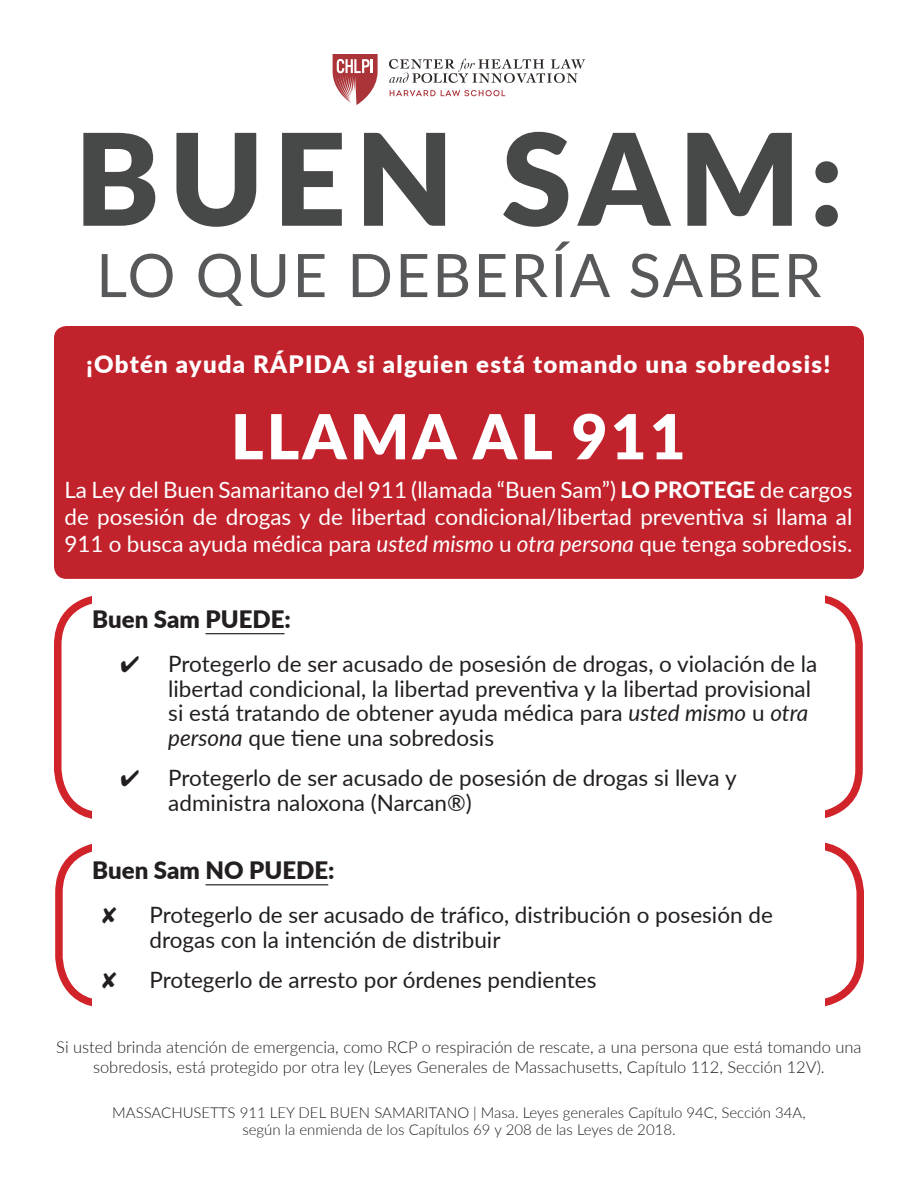
<style>
.page{position:relative;width:918px;height:1188px;background:#fff}
.page>*{position:absolute;margin:0;border:0;box-sizing:border-box;transform-origin:0 0}
.t1{font:900 127.5px "Lato";letter-spacing:.07em;color:#474848}
.t2{font:900 62.1px "Lato";letter-spacing:.05em;color:#fff}
.t3{font:60px "Lato";letter-spacing:.04em;color:#57585a}
.t4{font:900 24px "Lato";letter-spacing:.05em;color:#fff}
.t5{font:900 24px "Lato";color:#231f20}
.List_Paragraph{font:22.5px/24.8px "Lato";color:#231f20}
.t6{font:22.5px/27px "Lato";color:#fff;text-align:justify}
.t7{font:300 16.5px/19.8px "Lato";color:#231f20;text-align:center}
.t8{font:300 15px "Lato";color:#231f20}
.s1{font-weight:800}
.s2{font-style:italic}
</style>
<div class="page">
<div style="left:54px;top:326px;width:810px;height:253px;background:#c2222c;border-radius:12px"></div>
<svg style="left:333px;top:54px;width:45px;height:51px"></svg>
<svg style="left:390px;top:90px;width:115px;height:6px"></svg>
<svg style="left:389px;top:58px;width:196px;height:25px"></svg>
<hr style="left:206px;top:633px;width:79px;height:1px;background:#231f20">
<hr style="left:206px;top:884px;width:122px;height:1px;background:#231f20">
<p class="t1" style="left:74px;top:83px;width:771px">BUEN SAM:</p>
<p class="t3" style="left:96px;top:232px;width:727px">LO QUE DEBERÍA SABER</p>
<p class="t4" style="left:86px;top:346px;width:746px">¡Obtén ayuda RÁPIDA si alguien está tomando una sobredosis!</p>
<p class="t2" style="left:231px;top:390px;width:456px">LLAMA AL 911</p>
<p class="t6" style="left:64px;top:476px;width:790px">La Ley del Buen Samaritano del 911 (llamada “Buen Sam”) <span class="s1">LO PROTEGE</span> de cargos de posesión de drogas y de libertad condicional/libertad preventiva si llama al 911 o busca ayuda médica para <span class="s2">usted mismo</span> u <span class="s2">otra persona</span> que tenga sobredosis.</p>
<p class="t5" style="left:92px;top:601px;width:200px">Buen Sam PUEDE:</p>
<p class="List_Paragraph" style="left:168px;top:650px;width:651px;text-indent:-48px">✔ Protegerlo de ser acusado de posesión de drogas, o violación de la libertad condicional, la libertad preventiva y la libertad provisional si está tratando de obtener ayuda médica para <span class="s2">usted mismo</span> u <span class="s2">otra persona</span> que tiene una sobredosis</p>
<p class="List_Paragraph" style="left:168px;top:765px;width:570px;text-indent:-48px">✔ Protegerlo de ser acusado de posesión de drogas si lleva y administra naloxona (Narcan®)</p>
<p class="t5" style="left:92px;top:852px;width:244px">Buen Sam NO PUEDE:</p>
<p class="List_Paragraph" style="left:149px;top:902px;width:625px">Protegerlo de ser acusado de tráfico, distribución o posesión de drogas con la intención de distribuir</p>
<p class="List_Paragraph" style="left:149px;top:966px;width:449px">Protegerlo de arresto por órdenes pendientes</p>
<p class="t7" style="left:56px;top:1036px;width:807px">Si usted brinda atención de emergencia, como RCP o respiración de rescate, a una persona que está tomando una sobredosis, está protegido por otra ley (Leyes Generales de Massachusetts, Capítulo 112, Sección 12V).</p>
<p class="t8" style="left:112px;top:1103px;width:695px">MASSACHUSETTS 911 LEY DEL BUEN SAMARITANO | Masa. Leyes generales Capítulo 94C, Sección 34A,</p>
<p class="t8" style="left:242px;top:1119px;width:435px">según la enmienda de los Capítulos 69 y 208 de las Leyes de 2018.</p>
</div>
